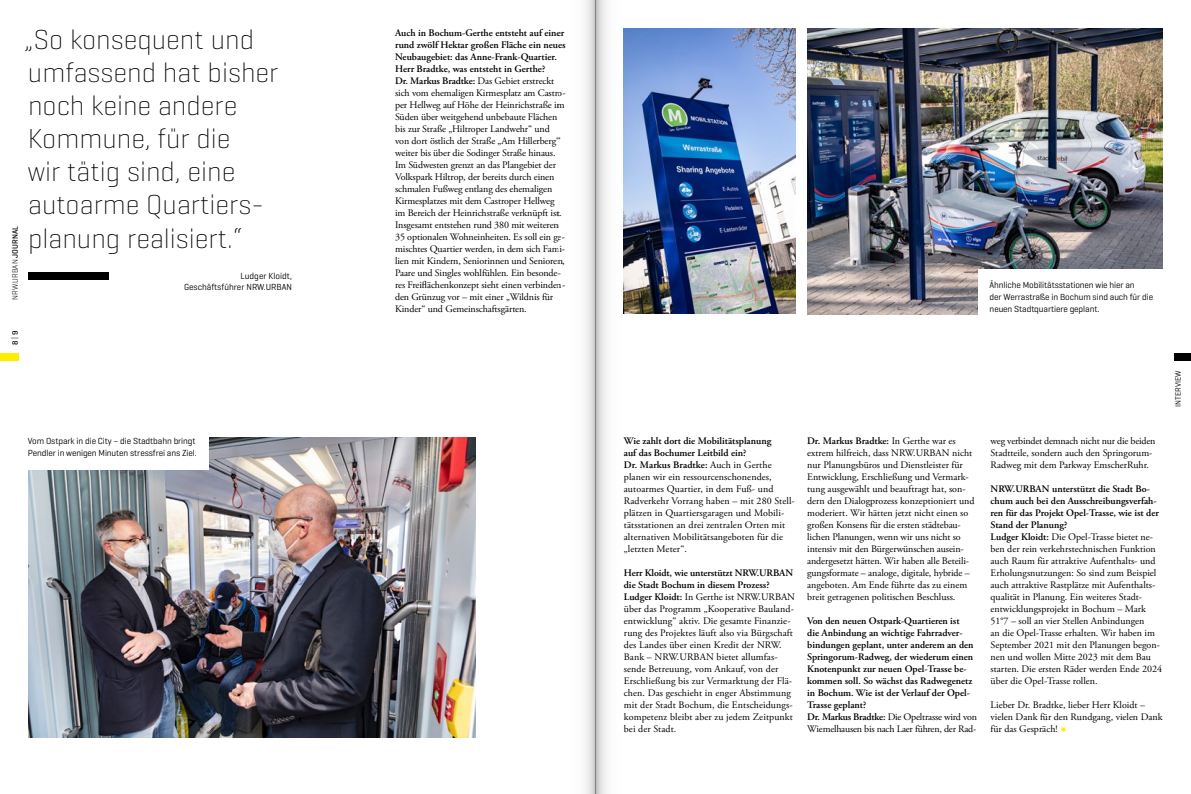
<style>
.page{position:relative;width:1191px;height:794px;background:#fff}
.page>*{position:absolute;margin:0;border:0;box-sizing:border-box;transform-origin:0 0}
.t1{font:200 28px/33px "Geogrotesque";color:#000}
.t2{font:10px/12px "Adobe Garamond Pro";color:#000}
.t3{font:600 10px/12px "Adobe Garamond Pro";color:#000}
.t4{font:9px/12px "Geogrotesque";letter-spacing:-.01em;color:#000}
.t5{font:300 8px "Geogrotesque";color:#000}
.t6{font:8px "Geogrotesque";color:#000}
.t7{font:500 8px "Geogrotesque";color:#000}
.s1{font-weight:600}
.s2{font-weight:500}
.s3{font-weight:300}
.s4{font-weight:400}
.s5{font-family:"Geogrotesque";font-size:18px;color:#ffed00}
</style>
<div class="page">
<div style="left:0;top:354px;width:19px;height:7px;background:#ffed00"></div>
<div style="left:1174px;top:354px;width:17px;height:7px;background:#000"></div>
<div style="left:28px;top:273px;width:81px;height:7px;background:#000"></div>
<img style="left:28px;top:437px;width:447px;height:300px">
<img style="left:632px;top:28px;width:164px;height:285px">
<img style="left:807px;top:28px;width:355px;height:287px">
<div style="left:978px;top:269px;width:193px;height:60px;background:#fff"></div>
<div style="left:17px;top:410px;width:192px;height:60px;background:#fff"></div>
<svg style="left:595px;top:0;width:37px;height:794px"></svg>
<svg style="left:585px;top:0;width:10px;height:794px"></svg>
<p class="t2" style="left:395px;top:27px;width:172px"><span class="s1">Auch in Bochum-Gerthe entsteht auf einer rund zwölf Hektar großen Fläche ein neues Neubaugebiet: das Anne-Frank-Quartier.<br>Herr Bradtke, was entsteht in Gerthe?<br>Dr. Markus Bradtke:</span> Das Gebiet erstreckt sich vom ehemaligen Kirmesplatz am Castro&shy;per Hellweg auf Höhe der Heinrichstraße im Süden über weitgehend unbebaute Flächen bis zur Straße „Hiltroper Landwehr“ und von dort östlich der Straße „Am Hillerberg“ weiter bis über die Sodinger Straße hinaus.<br>Im Südwesten grenzt an das Plangebiet der Volkspark Hiltrop, der bereits durch einen schmalen Fußweg entlang des ehemaligen Kirmesplatzes mit dem Castroper Hellweg im Bereich der Heinrichstraße verknüpft ist.<br>Insgesamt entstehen rund 380 mit weiteren 35 optionalen Wohneinheiten. Es soll ein ge&shy;mischtes Quartier werden, in dem sich Fami&shy;lien mit Kindern, Seniorinnen und Senioren, Paare und Singles wohlfühlen. Ein besonde&shy;res Freiflächenkonzept sieht einen verbinden&shy;den Grünzug vor – mit einer „Wildnis für Kinder“ und Gemeinschaftsgärten.</p>
<h1 class="t1" style="left:24px;top:22px;width:256px">„So konsequent und umfassend hat bisher noch keine andere<br>Kommune, für die<br>wir tätig sind, eine autoarme Quartiers&shy;planung realisiert.“</h1>
<p class="t4" style="left:184px;top:271px;width:110px;line-height:10.8px;text-align:right">Ludger Kloidt,<br>Geschäftsführer NRW.URBAN</p>
<p class="t4" style="left:989px;top:279px;width:165px">Ähnliche Mobilitätsstationen wie hier an<br>der Werrastraße in Bochum sind auch für die neuen Stadtquartiere geplant.</p>
<p class="t5" style="left:10px;top:300px;width:75px;rotate:-90deg">NRW.URBAN <span class="s2">JOURNAL</span></p>
<p class="t7" style="left:10px;top:345px;width:16px;rotate:-90deg">8<span class="s3">|</span>9</p>
<p class="t4" style="left:28px;top:435px;width:170px">Vom Ostpark in die City – die Stadtbahn bringt<br>Pendler in wenigen Minuten stressfrei ans Ziel.</p>
<p class="t2" style="left:624px;top:435px;width:172px"><span class="s1">Wie zahlt dort die Mobilitätsplanung<br>auf das Bochumer Leitbild ein?<br>Dr. Markus Bradtke:</span> Auch in Gerthe planen wir ein ressourcenschonendes, autoarmes Quartier, in dem Fuß- und Radverkehr Vorrang haben – mit 280 Stell&shy;plätzen in Quartiersgaragen und Mobili&shy;tätsstationen an drei zentralen Orten mit alternativen Mobilitätsangeboten für die „letzten Meter“.</p>
<p class="t2" style="left:624px;top:567px;width:173px"><span class="s1">Herr Kloidt, wie unterstützt NRW.URBAN die Stadt Bochum in diesem Prozess?<br>Ludger Kloidt:</span> In Gerthe ist NRW.URBAN über das Programm „Kooperative Bauland&shy;entwicklung“ aktiv. Die gesamte Finanzie&shy;rung des Projektes läuft also via Bürgschaft des Landes über einen Kredit der NRW.<br>Bank – NRW.URBAN bietet allumfas&shy;sende Betreuung, vom Ankauf, von der Erschließung bis zur Vermarktung der Flä&shy;chen. Das geschieht in enger Abstimmung mit der Stadt Bochum, die Entscheidungs&shy;kompetenz bleibt aber zu jedem Zeitpunkt bei der Stadt.</p>
<p class="t2" style="left:807px;top:435px;width:169px"><span class="s1">Dr. Markus Bradtke:</span> In Gerthe war es extrem hilfreich, dass NRW.URBAN nicht nur Planungsbüros und Dienstleister für Entwicklung, Erschließung und Vermark&shy;tung ausgewählt und beauftragt hat, son&shy;dern den Dialogprozess konzeptioniert und moderiert. Wir hätten jetzt nicht einen so großen Konsens für die ersten städtebau&shy;lichen Planungen, wenn wir uns nicht so intensiv mit den Bürgerwünschen ausein&shy;andergesetzt hätten. Wir haben alle Beteili&shy;gungsformate – analoge, digitale, hybride – angeboten. Am Ende führte das zu einem breit getragenen politischen Beschluss.</p>
<p class="t3" style="left:807px;top:615px;width:171px">Von den neuen Ostpark-Quartieren ist<br>die Anbindung an wichtige Fahrradver&shy;bindungen geplant, unter anderem an den Springorum-Radweg, der wiederum einen Knotenpunkt zur neuen Opel-Trasse be&shy;kommen soll. So wächst das Radwegenetz in Bochum. Wie ist der Verlauf der Opel-Trasse geplant?<br>Dr. Markus Bradtke: <span class="s4">Die Opeltrasse wird von Wiemelhausen bis nach Laer führen, der Rad-</span></p>
<p class="t2" style="left:990px;top:435px;width:166px">weg verbindet demnach nicht nur die beiden<br>Stadtteile, sondern auch den Springorum-<br>Radweg mit dem Parkway EmscherRuhr.</p>
<p class="t2" style="left:990px;top:483px;width:173px"><span class="s1">NRW.URBAN unterstützt die Stadt Bo&shy;chum auch bei den Ausschreibungsverfah&shy;ren für das Projekt Opel-Trasse, wie ist der Stand der Planung?<br>Ludger Kloidt:</span> Die Opel-Trasse bietet ne&shy;ben der rein verkehrstechnischen Funktion auch Raum für attraktive Aufenthalts- und Erholungsnutzungen: So sind zum Beispiel auch attraktive Rastplätze mit Aufenthalts&shy;qualität in Planung. Ein weiteres Stadt&shy;entwicklungsprojekt in Bochum – Mark 51°7 – soll an vier Stellen Anbindungen<br>an die Opel-Trasse erhalten. Wir haben im September 2021 mit den Planungen begon&shy;nen und wollen Mitte 2023 mit dem Bau starten. Die ersten Räder werden Ende 2024 über die Opel-Trasse rollen.</p>
<p class="t2" style="left:990px;top:699px;width:173px">Lieber Dr. Bradtke, lieber Herr Kloidt – vielen Dank für den Rundgang, vielen Dank für das Gespräch! <span class="s5">∆</span></p>
<p class="t6" style="left:1173px;top:407px;width:38px;rotate:-90deg">INTERVIEW</p>
</div>
